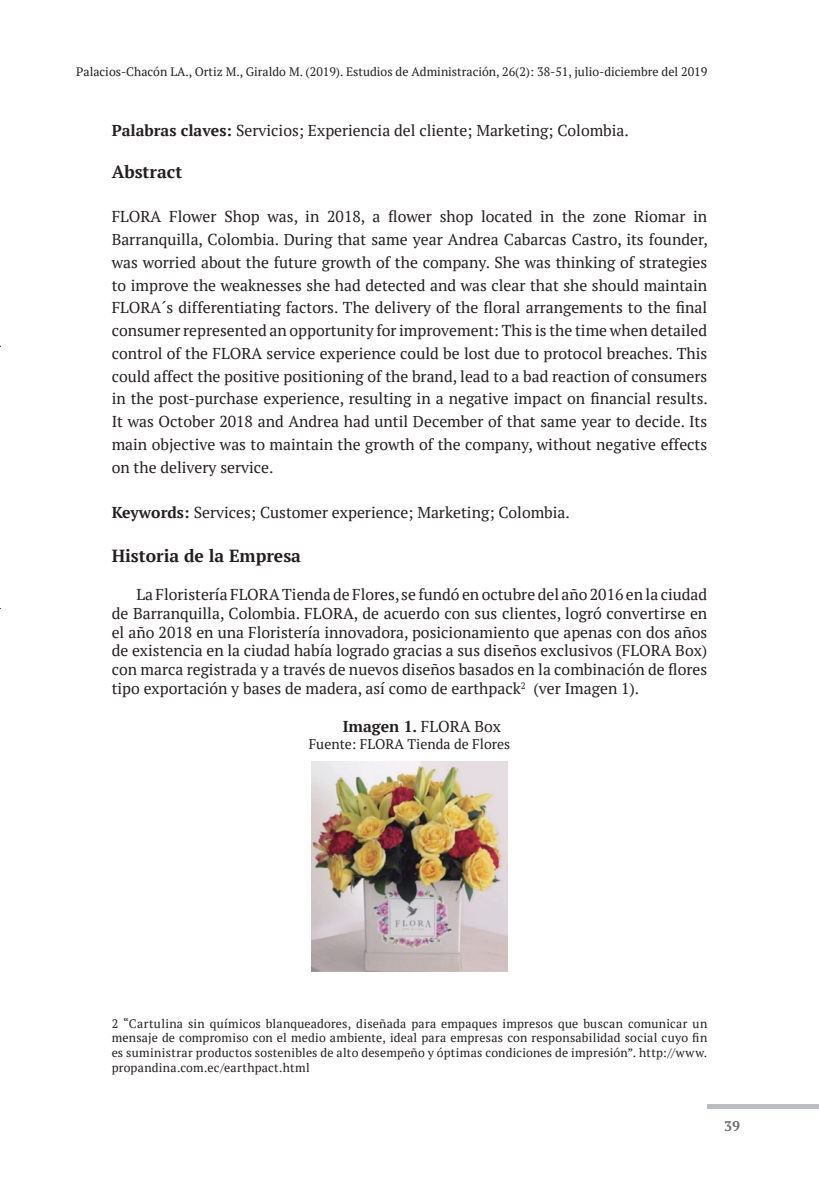
<style>
.page{position:relative;width:819px;height:1191px;background:#fff}
.page>*{position:absolute;margin:0;border:0;box-sizing:border-box;transform-origin:0 0}
.t1{font:700 17.5px "PT Serif";color:#231f20}
.t2{font:15.75px/22.8px "PT Serif";color:#231f20;text-align:justify}
.t3{font:700 15.75px "PT Serif";color:#231f20}
.t4{font:14px "PT Serif";color:#231f20}
.t5{font:700 14px "PT Serif";color:#6c6d70}
.t6{font:12.25px/14.7px "PT Serif";color:#231f20;text-align:justify}
.s1{font-weight:700}
.s2{font-weight:400}
</style>
<div class="page">
<div style="left:707px;top:1104px;width:112px;height:5px;background:#bcbdc0"></div>
<hr style="left:0;top:0;width:1px;height:61px;background:#e6e7e9">
<img style="left:312px;top:761px;width:195px;height:210px">
<p class="t6" style="left:76px;top:64px;width:632px">Palacios-Chacón LA., Ortiz M., Giraldo M. (2019). Estudios de Administración, 26(2): 38-51, julio-diciembre del 2019</p>
<p class="t2" style="left:112px;top:119px;width:519px"><span class="s1">Palabras claves:</span> Servicios; Experiencia del cliente; Marketing; Colombia.</p>
<p class="t1" style="left:112px;top:160px;width:72px">Abstract</p>
<p class="t2" style="left:112px;top:205px;width:597px">FLORA Flower Shop was, in 2018, a flower shop located in the zone Riomar in Barranquilla, Colombia. During that same year Andrea Cabarcas Castro, its founder, was worried about the future growth of the company. She was thinking of strategies to improve the weaknesses she had detected and was clear that she should maintain FLORA´s differentiating factors. The delivery of the floral arrangements to the final consumer represented an opportunity for improvement: This is the time when detailed control of the FLORA service experience could be lost due to protocol breaches. This could affect the positive positioning of the brand, lead to a bad reaction of consumers in the post-purchase experience, resulting in a negative impact on financial results.<br>It was October 2018 and Andrea had until December of that same year to decide. Its main objective was to maintain the growth of the company, without negative effects on the delivery service.</p>
<p class="t2" style="left:112px;top:501px;width:460px"><span class="s1">Keywords:</span> Services; Customer experience; Marketing; Colombia.</p>
<p class="t1" style="left:112px;top:544px;width:191px">Historia de la Empresa</p>
<p class="t2" style="left:112px;top:584px;width:597px;line-height:18.9px;text-indent:25px">La Floristería FLORA Tienda de Flores, se fundó en octubre del año 2016 en la ciudad de Barranquilla, Colombia. FLORA, de acuerdo con sus clientes, logró convertirse en el año 2018 en una Floristería innovadora, posicionamiento que apenas con dos años de existencia en la ciudad había logrado gracias a sus diseños exclusivos (FLORA Box) con marca registrada y a través de nuevos diseños basados en la combinación de flores tipo exportación y bases de madera, así como de earthpack<sup>2</sup> (ver Imagen 1).</p>
<p class="t3" style="left:343px;top:716px;width:160px">Imagen 1. <span class="s2">FLORA Box</span></p>
<p class="t4" style="left:308px;top:735px;width:203px">Fuente: FLORA Tienda de Flores</p>
<p class="t6" style="left:112px;top:1015px;width:597px">2 “Cartulina sin químicos blanqueadores, diseñada para empaques impresos que buscan comunicar un mensaje de compromiso con el medio ambiente, ideal para empresas con responsabilidad social cuyo fin es suministrar productos sostenibles de alto desempeño y óptimas condiciones de impresión”. http://www. propandina.com.ec/earthpact.html</p>
<p class="t5" style="left:724px;top:1116px;width:17px">39</p>
</div>
